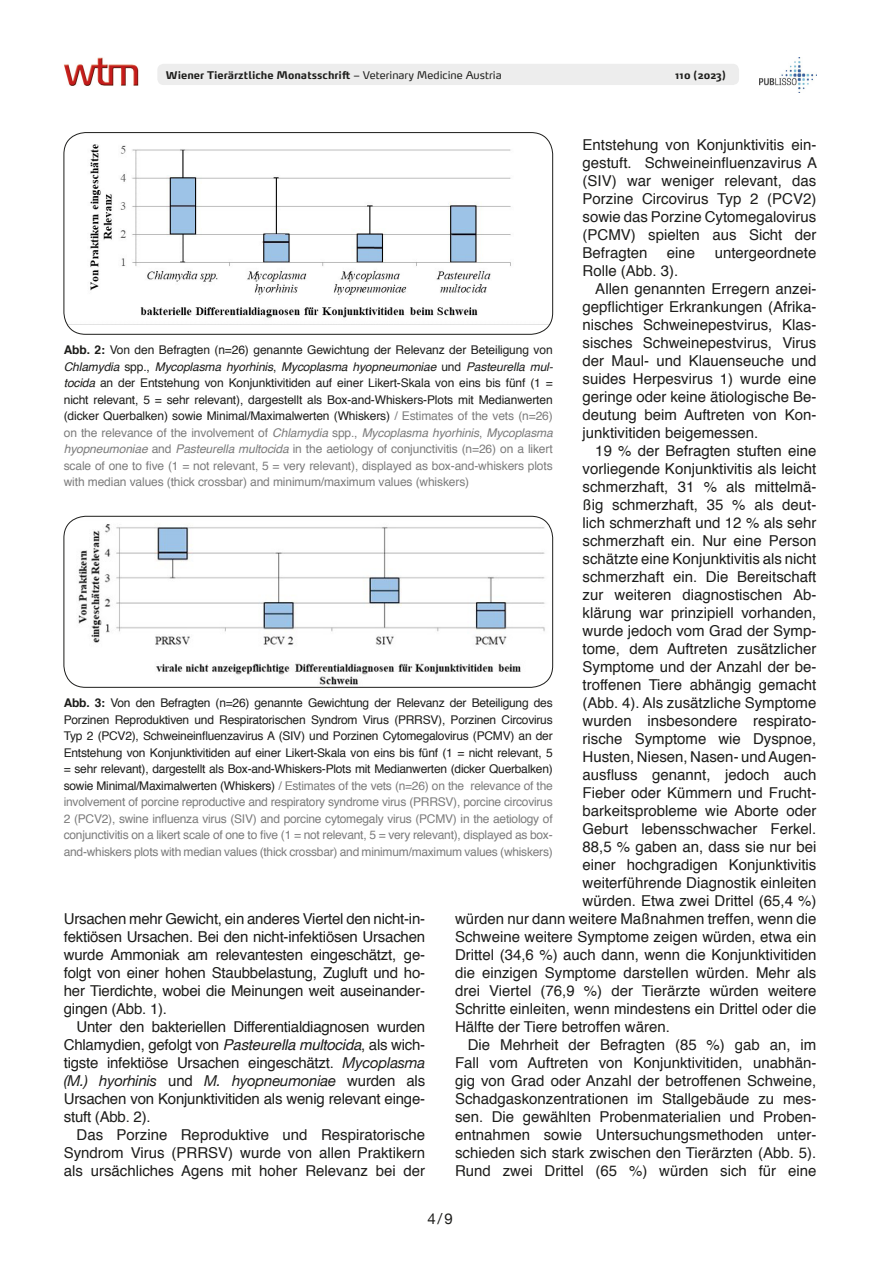
<style>
.page{position:relative;width:893px;height:1263px;background:#fff}
.page>*{position:absolute;margin:0;border:0;box-sizing:border-box;transform-origin:0 0}
.Text_Deutsch{font:15px/18px "Helvetica";color:#1d1d1b;text-align:justify}
.t1{font:15px "Helvetica Neue";color:#1d1d1b}
.Tab____Abb{font:12px/16.5px "Helvetica";letter-spacing:-.015em;color:#1d1d1b;text-align:justify}
.t2{font:700 10.5px "Max OT";color:#1d1d1b}
.s1{font-weight:400}
.s2{font-weight:700}
.s3{font-style:italic}
.s4{color:#7c7c7c}
.s5{font-style:italic;color:#7c7c7c}
.s6{font-family:"Helvetica Neue";font-style:italic}
</style>
<div class="page">
<div style="left:157px;top:64px;width:582px;height:21px;background:#ededed;border-radius:6px"></div>
<img style="left:64px;top:57px;width:75px;height:29px">
<img style="left:759px;top:58px;width:57px;height:35px">
<img style="left:64px;top:133px;width:489px;height:191px">
<div style="left:64px;top:132px;width:489px;height:202px;border:1px solid #1d1d1b;border-radius:22px"></div>
<img style="left:64px;top:517px;width:489px;height:170px">
<div style="left:64px;top:516px;width:489px;height:171px;border:1px solid #1d1d1b;border-radius:22px"></div>
<p class="t2" style="left:166px;top:68px;width:337px">Wiener Tierärztliche Monatsschrift <span class="s1">– Veterinary Medicine Austria</span></p>
<p class="t2" style="left:675px;top:68px;width:52px">110 (2023)</p>
<p class="Text_Deutsch" style="left:583px;top:136px;width:236px">Entstehung von Konjunktivitis ein&shy;gestuft. Schweineinfluenzavirus A (SIV) war weniger relevant, das Porzine Circovirus Typ 2 (PCV2) sowie das Porzine Cytomegalovirus (PCMV) spielten aus Sicht der Befragten</p>
<p class="Text_Deutsch" style="left:667px;top:244px;width:30px">eine</p>
<p class="Text_Deutsch" style="left:715px;top:244px;width:103px">untergeordnete</p>
<p class="Text_Deutsch" style="left:583px;top:262px;width:97px">Rolle (Abb. 3).</p>
<p class="Text_Deutsch" style="left:583px;top:280px;width:235px;text-indent:13px">Allen genannten Erregern anzei&shy;gepflichtiger Erkrankungen (Afrika&shy;nisches Schweinepestvirus, Klas&shy;sisches Schweinepestvirus, Virus der Maul- und Klauenseuche und suides Herpesvirus 1) wurde eine geringe oder keine ätiologische Be&shy;deutung beim Auftreten von Kon&shy;junktivitiden beigemessen.</p>
<p class="Text_Deutsch" style="left:595px;top:442px;width:223px">19 % der Befragten stuften eine</p>
<p class="Text_Deutsch" style="left:583px;top:460px;width:235px">vorliegende Konjunktivitis als leicht</p>
<p class="Text_Deutsch" style="left:583px;top:478px;width:235px">schmerzhaft, 31 % als mittelmä-</p>
<p class="Text_Deutsch" style="left:583px;top:496px;width:235px">ßig schmerzhaft, 35 % als deut-</p>
<p class="Text_Deutsch" style="left:583px;top:514px;width:235px">lich schmerzhaft und 12 % als sehr</p>
<p class="Text_Deutsch" style="left:583px;top:532px;width:235px">schmerzhaft ein. Nur eine Person</p>
<p class="Text_Deutsch" style="left:583px;top:550px;width:235px">schätzte eine Konjunktivitis als nicht</p>
<p class="Text_Deutsch" style="left:583px;top:568px;width:235px">schmerzhaft ein. Die Bereitschaft</p>
<p class="Text_Deutsch" style="left:583px;top:586px;width:235px">zur weiteren diagnostischen Ab-</p>
<p class="Text_Deutsch" style="left:583px;top:604px;width:235px">klärung war prinzipiell vorhanden,</p>
<p class="Text_Deutsch" style="left:583px;top:622px;width:235px">wurde jedoch vom Grad der Symp-</p>
<p class="Text_Deutsch" style="left:583px;top:640px;width:235px">tome, dem Auftreten zusätzlicher</p>
<p class="Text_Deutsch" style="left:583px;top:658px;width:235px">Symptome und der Anzahl der be-</p>
<p class="Text_Deutsch" style="left:583px;top:676px;width:235px">troffenen Tiere abhängig gemacht</p>
<p class="Text_Deutsch" style="left:583px;top:694px;width:235px">(Abb. 4). Als zusätzliche Symptome</p>
<p class="Text_Deutsch" style="left:583px;top:712px;width:235px">wurden insbesondere respirato-</p>
<p class="Text_Deutsch" style="left:583px;top:730px;width:235px">rische Symptome wie Dyspnoe,</p>
<p class="Text_Deutsch" style="left:583px;top:748px;width:235px">Husten, Niesen, Nasen- und Augen-</p>
<p class="Text_Deutsch" style="left:583px;top:766px;width:235px">ausfluss genannt, jedoch auch</p>
<p class="Text_Deutsch" style="left:583px;top:784px;width:235px">Fieber oder Kümmern und Frucht-</p>
<p class="Text_Deutsch" style="left:583px;top:802px;width:235px">barkeitsprobleme wie Aborte oder</p>
<p class="Text_Deutsch" style="left:583px;top:820px;width:235px">Geburt lebensschwacher Ferkel.</p>
<p class="Text_Deutsch" style="left:583px;top:838px;width:235px">88,5 % gaben an, dass sie nur bei</p>
<p class="Text_Deutsch" style="left:583px;top:856px;width:235px">einer hochgradigen Konjunktivitis</p>
<p class="Text_Deutsch" style="left:583px;top:874px;width:235px">weiterführende Diagnostik einleiten</p>
<p class="Text_Deutsch" style="left:583px;top:892px;width:235px">würden. Etwa zwei Drittel (65,4 %)</p>
<p class="Text_Deutsch" style="left:455px;top:910px;width:363px">würden nur dann weitere Maßnahmen treffen, wenn die</p>
<p class="Text_Deutsch" style="left:455px;top:928px;width:363px">Schweine weitere Symptome zeigen würden, etwa ein</p>
<p class="Text_Deutsch" style="left:455px;top:946px;width:363px">Drittel (34,6 %) auch dann, wenn die Konjunktivitiden</p>
<p class="Text_Deutsch" style="left:455px;top:964px;width:363px">die einzigen Symptome darstellen würden. Mehr als</p>
<p class="Text_Deutsch" style="left:455px;top:982px;width:363px">drei Viertel (76,9 %) der Tierärzte würden weitere</p>
<p class="Text_Deutsch" style="left:455px;top:1000px;width:363px">Schritte einleiten, wenn mindestens ein Drittel oder die</p>
<p class="Text_Deutsch" style="left:455px;top:1018px;width:216px">Hälfte der Tiere betroffen wären.</p>
<p class="Text_Deutsch" style="left:455px;top:1036px;width:363px;text-indent:13px">Die Mehrheit der Befragten (85 %) gab an, im Fall vom Auftreten von Konjunktivitiden, unabhän&shy;gig von Grad oder Anzahl der betroffenen Schweine, Schadgaskonzentrationen im Stallgebäude zu mes&shy;sen. Die gewählten Probenmaterialien und Proben&shy;entnahmen sowie Untersuchungsmethoden unter&shy;schieden sich stark zwischen den Tierärzten (Abb. 5).<br>Rund zwei Drittel (65 %) würden sich für eine</p>
<p class="Tab____Abb" style="left:64px;top:342px;width:491px"><span class="s2">Abb. 2:</span> Von den Befragten (n=26) genannte Gewichtung der Relevanz der Beteiligung von <span class="s3">Chlamydia</span> spp., <span class="s3">Mycoplasma hyorhinis</span>, <span class="s3">Mycoplasma hyopneumoniae</span> und <span class="s3">Pasteurella mul&shy;tocida</span> an der Entstehung von Konjunktivitiden auf einer Likert-Skala von eins bis fünf (1 = nicht relevant, 5 = sehr relevant), dargestellt als Box-and-Whiskers-Plots mit Medianwerten (dicker Querbalken) sowie Minimal/Maximalwerten (Whiskers) <span class="s4">/ Estimates of the vets (n=26) on the relevance of the involvement of</span> <span class="s5">Chlamydia</span> <span class="s4">spp.,</span> <span class="s5">Mycoplasma hyorhinis</span><span class="s4">,</span> <span class="s5">Mycoplasma hyopneumoniae</span> <span class="s4">and</span> <span class="s5">Pasteurella multocida</span> <span class="s4">in the aetiology of conjunctivitis (n=26) on a likert scale of one to five (1 = not relevant, 5 = very relevant), displayed as box-and-whiskers plots with median values (thick crossbar) and minimum/maximum values (whiskers)</span></p>
<p class="Tab____Abb" style="left:64px;top:695px;width:490px"><span class="s2">Abb. 3:</span> Von den Befragten (n=26) genannte Gewichtung der Relevanz der Beteiligung des Porzinen Reproduktiven und Respiratorischen Syndrom Virus (PRRSV), Porzinen Circovirus Typ 2 (PCV2), Schweineinfluenzavirus A (SIV) und Porzinen Cytomegalovirus (PCMV) an der Entstehung von Konjunktivitiden auf einer Likert-Skala von eins bis fünf (1 = nicht relevant, 5 = sehr relevant), dargestellt als Box-and-Whiskers-Plots mit Medianwerten (dicker Querbalken) sowie Minimal/Maximalwerten (Whiskers) <span class="s4">/ Estimates of the vets (n=26) on the relevance of the involvement of porcine reproductive and respiratory syndrome virus (PRRSV), porcine circovirus 2 (PCV2), swine influenza virus (SIV) and porcine cytomegaly virus (PCMV) in the aetiology of conjunctivitis on a likert scale of one to five (1 = not relevant, 5 = very relevant), displayed as box&shy;and-whiskers plots with median values (thick crossbar) and minimum/maximum values (whiskers)</span></p>
<p class="Text_Deutsch" style="left:64px;top:910px;width:363px">Ursachen mehr Gewicht, ein anderes Viertel den nicht-in&shy;fektiösen Ursachen. Bei den nicht-infektiösen Ursachen wurde Ammoniak am relevantesten eingeschätzt, ge&shy;folgt von einer hohen Staubbelastung, Zugluft und ho&shy;her Tierdichte, wobei die Meinungen weit auseinander&shy;gingen (Abb. 1).</p>
<p class="Text_Deutsch" style="left:64px;top:1018px;width:363px;text-indent:13px">Unter den bakteriellen Differentialdiagnosen wurden Chlamydien, gefolgt von <span class="s3">Pasteurella multocida</span>, als wich&shy;tigste infektiöse Ursachen eingeschätzt. <span class="s6">Mycoplasma (M.) hyorhinis</span> und <span class="s6">M. hyopneumoniae</span> wurden als Ursachen von Konjunktivitiden als wenig relevant einge&shy;stuft (Abb. 2).</p>
<p class="Text_Deutsch" style="left:64px;top:1126px;width:363px;text-indent:13px">Das Porzine Reproduktive und Respiratorische Syndrom Virus (PRRSV) wurde von allen Praktikern als ursächliches Agens mit hoher Relevanz bei der</p>
<p class="t1" style="left:427px;top:1207px;width:27px">4/9</p>
</div>
